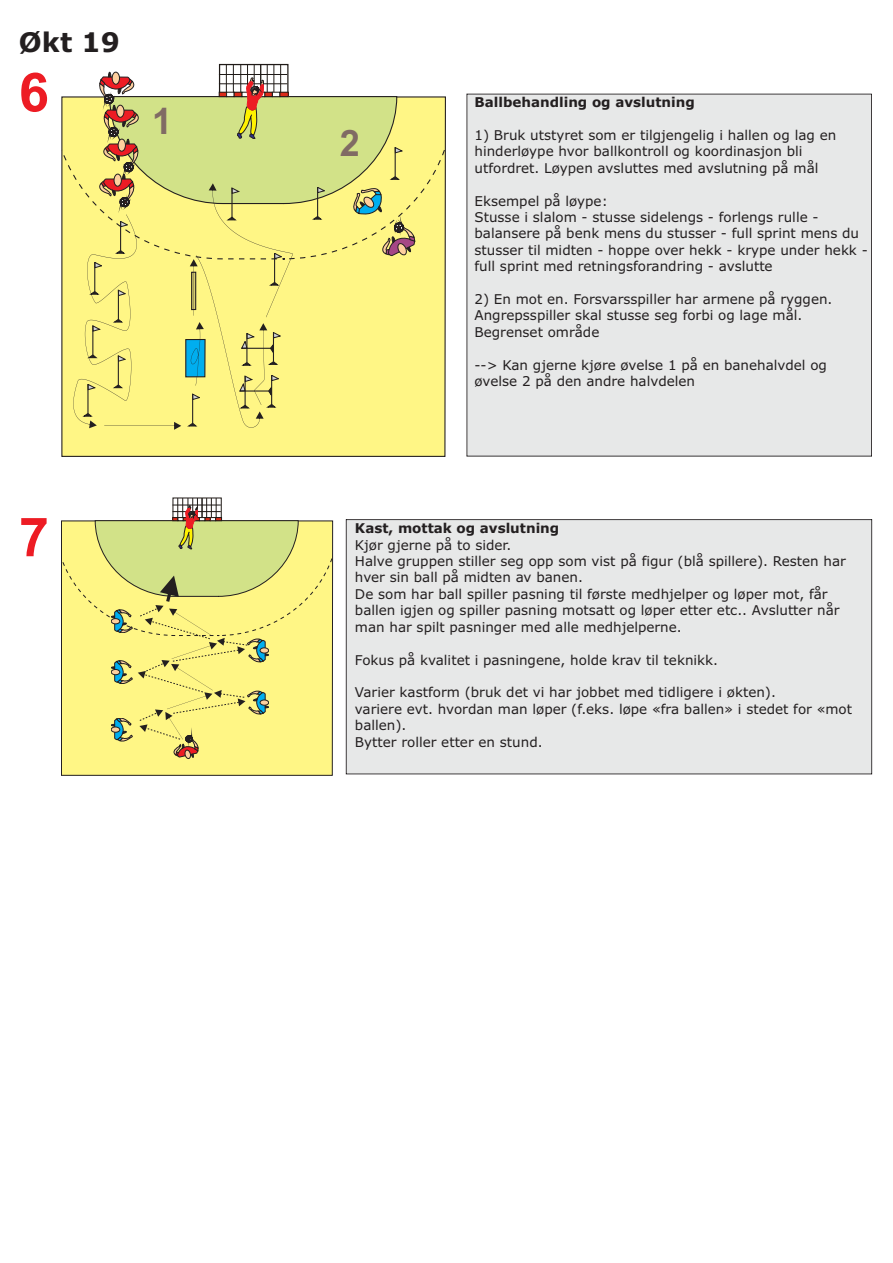
<style>
.page{position:relative;width:893px;height:1263px;background:#fff}
.page>*{position:absolute;margin:0;border:0;box-sizing:border-box;transform-origin:0 0}
.t1{font:700 54px "Arial";color:#ed1c24}
.t2{font:700 36.6px "Arial";color:#806b64}
.t3{font:700 27px "Verdana";color:#231f20}
.t4{font:13.5px/16.4px "Verdana";color:#231f20}
.t5{font:700 13.5px "Verdana";color:#231f20}
</style>
<div class="page">
<div style="left:466px;top:94px;width:406px;height:362px;background:#e7e8e8"></div>
<svg style="left:61px;top:430px;width:385px;height:27px;background:#f4ec80"></svg>
<div style="left:219px;top:64px;width:69px;height:33px;border:1px solid #1f1a17"></div>
<hr style="left:226px;top:65px;width:1px;height:31px;background:#1f1a17">
<hr style="left:254px;top:65px;width:1px;height:31px;background:#1f1a17">
<hr style="left:267px;top:65px;width:1px;height:31px;background:#1f1a17">
<hr style="left:240px;top:65px;width:1px;height:31px;background:#1f1a17">
<hr style="left:280px;top:65px;width:1px;height:31px;background:#1f1a17">
<hr style="left:233px;top:65px;width:1px;height:31px;background:#1f1a17">
<hr style="left:247px;top:65px;width:1px;height:31px;background:#1f1a17">
<hr style="left:274px;top:65px;width:1px;height:31px;background:#1f1a17">
<hr style="left:260px;top:65px;width:1px;height:31px;background:#1f1a17">
<svg style="left:61px;top:70px;width:385px;height:360px;background:#ece788"></svg>
<hr style="left:231px;top:188px;width:2px;height:29px;background:#231f20">
<div style="left:346px;top:519px;width:526px;height:255px;background:#e7e8e8"></div>
<div style="left:61px;top:520px;width:272px;height:256px;background:#fff685;border:1px solid #231f20"></div>
<svg style="left:61px;top:498px;width:272px;height:261px"></svg>
<h3 class="t3" style="left:19px;top:31px;width:103px">Økt 19</h3>
<h1 class="t1" style="left:19px;top:72px;width:32px">6</h1>
<h2 class="t2" style="left:152px;top:108px;width:22px">1</h2>
<h1 class="t1" style="left:19px;top:517px;width:32px">7</h1>
<h2 class="t2" style="left:340px;top:130px;width:22px">2</h2>
<p class="t5" style="left:474px;top:97px;width:222px">Ballbehandling og avslutning</p>
<p class="t4" style="left:474px;top:128px;width:363px">1) Bruk utstyret som er tilgjengelig i hallen og lag en hinderløype hvor ballkontroll og koordinasjon bli utfordret. Løypen avsluttes med avslutning på mål</p>
<p class="t4" style="left:474px;top:194px;width:395px">Eksempel på løype:<br>Stusse i slalom - stusse sidelengs - forlengs rulle - balansere på benk mens du stusser - full sprint mens du stusser til midten - hoppe over hekk - krype under hekk - full sprint med retningsforandring - avslutte</p>
<p class="t4" style="left:474px;top:292px;width:360px">2) En mot en. Forsvarsspiller har armene på ryggen.<br>Angrepsspiller skal stusse seg forbi og lage mål.<br>Begrenset område</p>
<p class="t4" style="left:474px;top:358px;width:354px">--&gt; Kan gjerne kjøre øvelse 1 på en banehalvdel og øvelse 2 på den andre halvdelen</p>
<p class="t5" style="left:355px;top:523px;width:206px">Kast, mottak og avslutning</p>
<p class="t4" style="left:355px;top:538px;width:493px">Kjør gjerne på to sider.<br>Halve gruppen stiller seg opp som vist på figur (blå spillere). Resten har hver sin ball på midten av banen.<br>De som har ball spiller pasning til første medhjelper og løper mot, får ballen igjen og spiller pasning motsatt og løper etter etc.. Avslutter når man har spilt pasninger med alle medhjelperne.</p>
<p class="t4" style="left:355px;top:652px;width:365px">Fokus på kvalitet i pasningene, holde krav til teknikk.</p>
<p class="t4" style="left:355px;top:685px;width:499px">Varier kastform (bruk det vi har jobbet med tidligere i økten).<br>variere evt. hvordan man løper (f.eks. løpe «fra ballen» i stedet for «mot ballen).<br>Bytter roller etter en stund.</p>
</div>
